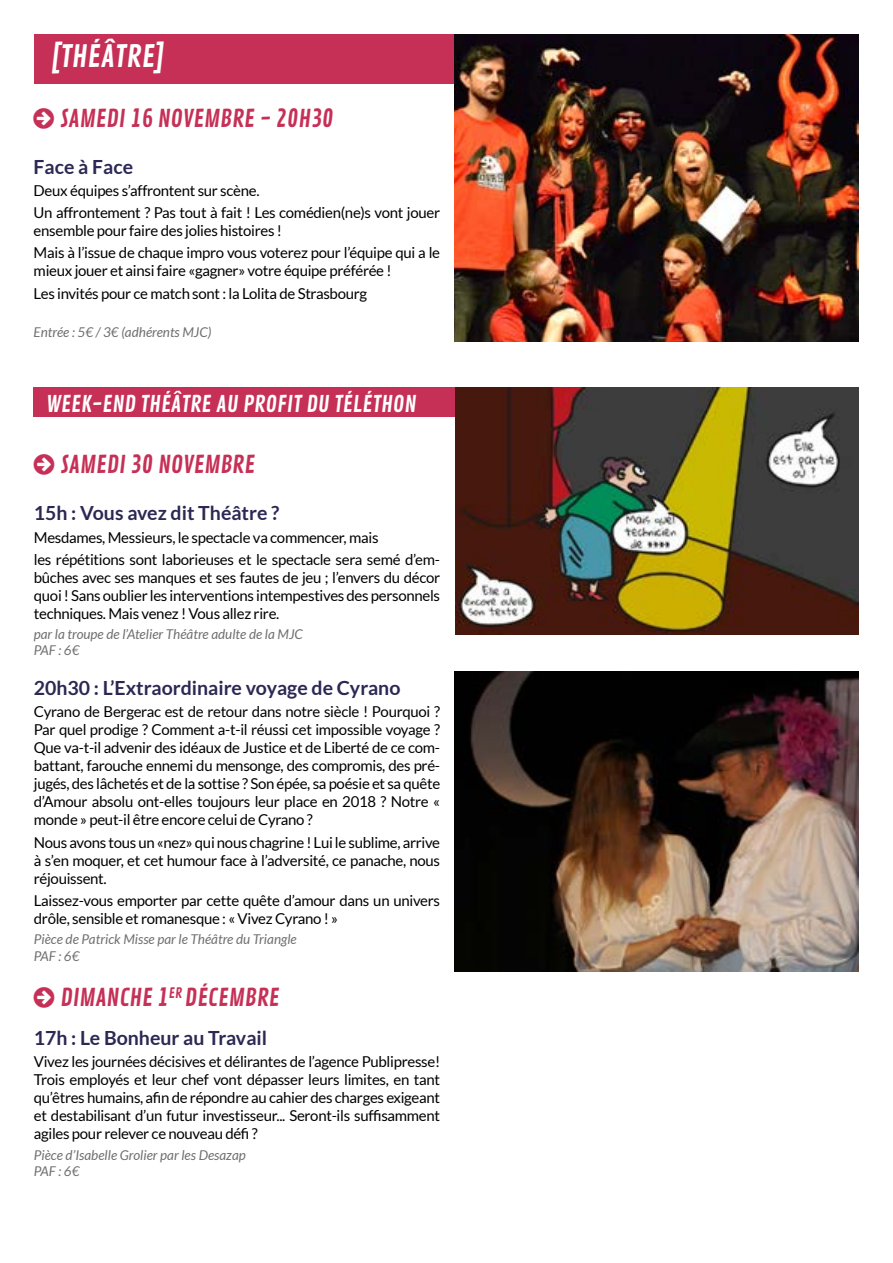
<style>
.page{position:relative;width:893px;height:1263px;background:#fff}
.page>*{position:absolute;margin:0;border:0;box-sizing:border-box;transform-origin:0 0}
.t1{font:30px "Contrail One";color:#fff}
.t2{font:24px "Contrail One";color:#c63056}
.t3{font:22.5px "Contrail One";color:#fff}
.t4{font:700 19.5px "Lato";color:#2b2853}
.t5{font:15px/18px "Lato";letter-spacing:-.02em;color:#000}
.t6{font:italic 13.5px/16.2px "Lato";color:#706f6f}
</style>
<div class="page">
<div style="left:34px;top:34px;width:421px;height:50px;background:#c63056"></div>
<div style="left:34px;top:388px;width:825px;height:29px;background:#c63056"></div>
<img style="left:455px;top:34px;width:403px;height:307px">
<img style="left:455px;top:387px;width:403px;height:248px">
<img style="left:455px;top:671px;width:403px;height:301px">
<h1 class="t1" style="left:50px;top:38px;width:116px">[THÉÂTRE]</h1>
<h2 class="t2" style="left:60px;top:104px;width:275px">SAMEDI 16 NOVEMBRE - 20H30</h2>
<h3 class="t4" style="left:34px;top:155px;width:101px">Face à Face</h3>
<p class="t5" style="left:34px;top:179px;width:408px;line-height:22.2px">Deux équipes s’affrontent sur scène.<br>Un affrontement ? Pas tout à fait ! Les comédien(ne)s vont jouer</p>
<p class="t5" style="left:34px;top:220px;width:408px;line-height:22.2px">ensemble pour faire des jolies histoires !<br>Mais à l’issue de chaque impro vous voterez pour l’équipe qui a le</p>
<p class="t5" style="left:34px;top:260px;width:359px;line-height:22.2px">mieux jouer et ainsi faire «gagner» votre équipe préférée !<br>Les invités pour ce match sont : la Lolita de Strasbourg</p>
<p class="t6" style="left:34px;top:325px;width:179px">Entrée : 5€ / 3€ (adhérents MJC)</p>
<h3 class="t3" style="left:46px;top:390px;width:372px">WEEK-END THÉÂTRE AU PROFIT DU TÉLÉTHON</h3>
<h2 class="t2" style="left:60px;top:451px;width:196px">SAMEDI 30 NOVEMBRE</h2>
<h3 class="t4" style="left:34px;top:502px;width:247px">15h : Vous avez dit Théâtre ?</h3>
<p class="t5" style="left:34px;top:526px;width:408px;line-height:22.2px">Mesdames, Messieurs, le spectacle va commencer, mais<br>les répétitions sont laborieuses et le spectacle sera semé d’em-</p>
<p class="t5" style="left:34px;top:568px;width:408px;text-align:justify">bûches avec ses manques et ses fautes de jeu ; l’envers du décor quoi ! Sans oublier les interventions intempestives des personnels techniques. Mais venez ! Vous allez rire.</p>
<p class="t6" style="left:34px;top:627px;width:271px">par la troupe de l’Atelier Théâtre adulte de la MJC<br>PAF : 6€</p>
<h3 class="t4" style="left:34px;top:677px;width:368px">20h30 : L’Extraordinaire voyage de Cyrano</h3>
<p class="t5" style="left:34px;top:703px;width:408px;text-align:justify">Cyrano de Bergerac est de retour dans notre siècle ! Pourquoi ?<br>Par quel prodige ? Comment a-t-il réussi cet impossible voyage ?<br>Que va-t-il advenir des idéaux de Justice et de Liberté de ce com&shy;battant, farouche ennemi du mensonge, des compromis, des pré&shy;jugés, des lâchetés et de la sottise ? Son épée, sa poésie et sa quête d’Amour absolu ont-elles toujours leur place en 2018 ? Notre « monde » peut-il être encore celui de Cyrano ?</p>
<p class="t5" style="left:34px;top:833px;width:408px;text-align:justify">Nous avons tous un «nez» qui nous chagrine ! Lui le sublime, arrive à s’en moquer, et cet humour face à l’adversité, ce panache, nous réjouissent.</p>
<p class="t5" style="left:34px;top:891px;width:408px">Laissez-vous emporter par cette quête d’amour dans un univers drôle, sensible et romanesque : « Vivez Cyrano ! »</p>
<p class="t6" style="left:34px;top:932px;width:264px">Pièce de Patrick Misse par le Théâtre du Triangle<br>PAF : 6€</p>
<h2 class="t2" style="left:60px;top:983px;width:220px">DIMANCHE 1<sup>ER</sup> DÉCEMBRE</h2>
<h3 class="t4" style="left:34px;top:1027px;width:235px">17h : Le Bonheur au Travail</h3>
<p class="t5" style="left:34px;top:1053px;width:408px;text-align:justify">Vivez les journées décisives et délirantes de l’agence Publipresse!<br>Trois employés et leur chef vont dépasser leurs limites, en tant qu’êtres humains, afin de répondre au cahier des charges exigeant et destabilisant d’un futur investisseur... Seront-ils suffisamment agiles pour relever ce nouveau défi ?</p>
<p class="t6" style="left:34px;top:1147px;width:214px">Pièce d’Isabelle Grolier par les Desazap<br>PAF : 6€</p>
</div>
